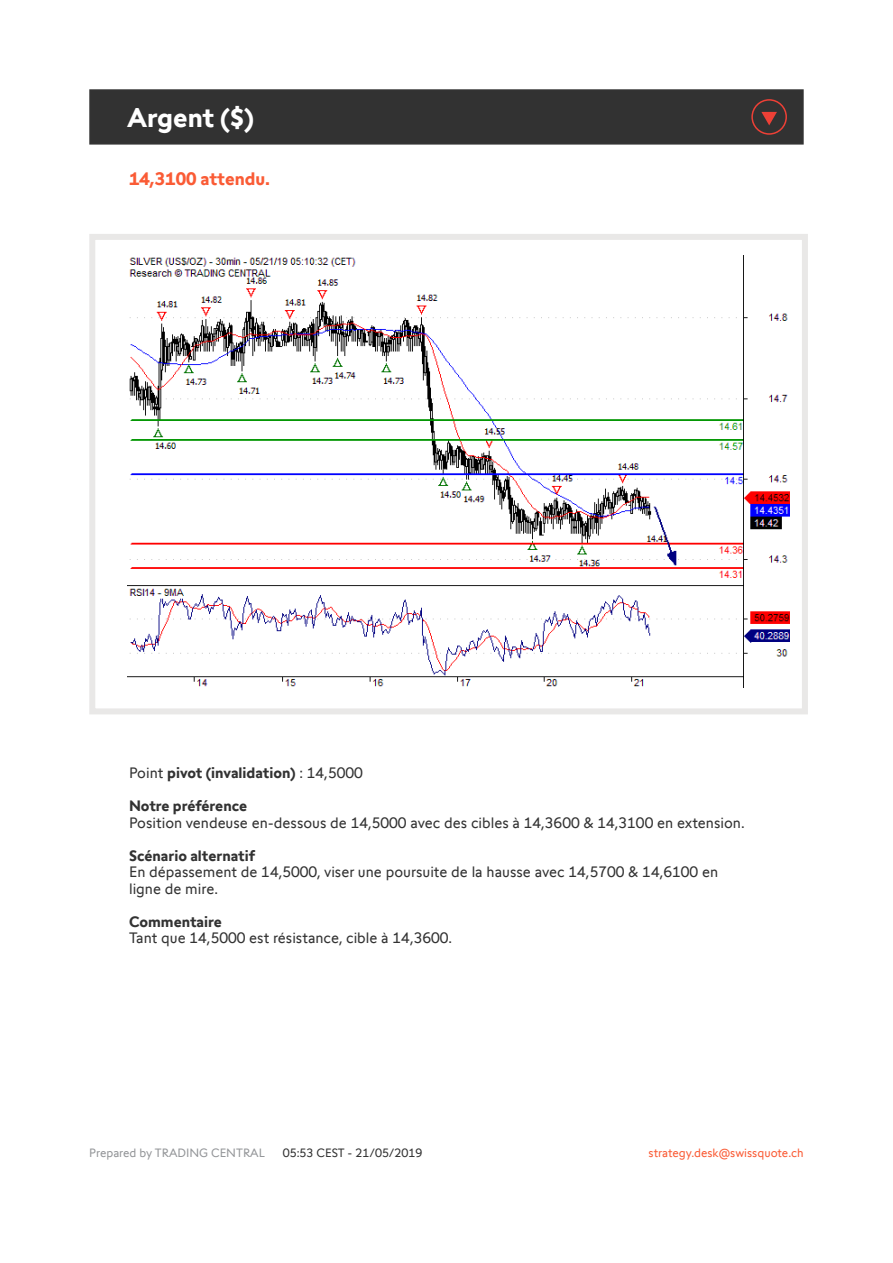
<style>
.page{position:relative;width:893px;height:1263px;background:#fff}
.page>*{position:absolute;margin:0;border:0;box-sizing:border-box;transform-origin:0 0}
.t1{font:700 27px "Swissquote CT";color:#fff}
.t2{font:700 18px "Swissquote CT";color:#fa5b35}
.t3{font:15px/16.5px "Swissquote CT";color:#323232}
.t4{font:700 15px "Swissquote CT";color:#323232}
.t5{font:12px "Swissquote CT";color:#fa5b35}
.t6{font:12px "Swissquote CT";color:#939598}
.t7{font:12px "Swissquote CT";color:#323232}
.s1{font-weight:400}
</style>
<div class="page">
<div style="left:89px;top:234px;width:719px;height:480px;border:6px solid #e9e8e7"></div>
<div style="left:89px;top:89px;width:715px;height:56px;background:#323232;border:2px solid #323232"></div>
<img style="left:128px;top:255px;width:661px;height:432px">
<svg style="left:751px;top:99px;width:36px;height:36px"></svg>
<h1 class="t1" style="left:128px;top:101px;width:128px">Argent ($)</h1>
<p class="t2" style="left:129px;top:168px;width:143px">14,3100 attendu.</p>
<p class="t4" style="left:129px;top:764px;width:235px"><span class="s1">Point</span> pivot (invalidation) <span class="s1">: 14,5000</span></p>
<p class="t4" style="left:129px;top:797px;width:120px">Notre préférence</p>
<p class="t3" style="left:129px;top:814px;width:617px">Position vendeuse en-dessous de 14,5000 avec des cibles à 14,3600 &amp; 14,3100 en extension.</p>
<p class="t4" style="left:129px;top:846px;width:127px">Scénario alternatif</p>
<p class="t3" style="left:129px;top:864px;width:591px">En dépassement de 14,5000, viser une poursuite de la hausse avec 14,5700 &amp; 14,6100 en ligne de mire.</p>
<p class="t4" style="left:129px;top:912px;width:94px">Commentaire</p>
<p class="t3" style="left:129px;top:930px;width:325px">Tant que 14,5000 est résistance, cible à 14,3600.</p>
<p class="t6" style="left:89px;top:1145px;width:177px">Prepared by TRADING CENTRAL</p>
<p class="t7" style="left:283px;top:1145px;width:141px">05:53 CEST - 21/05/2019</p>
<p class="t5" style="left:649px;top:1145px;width:157px">strategy.desk@swissquote.ch</p>
</div>
